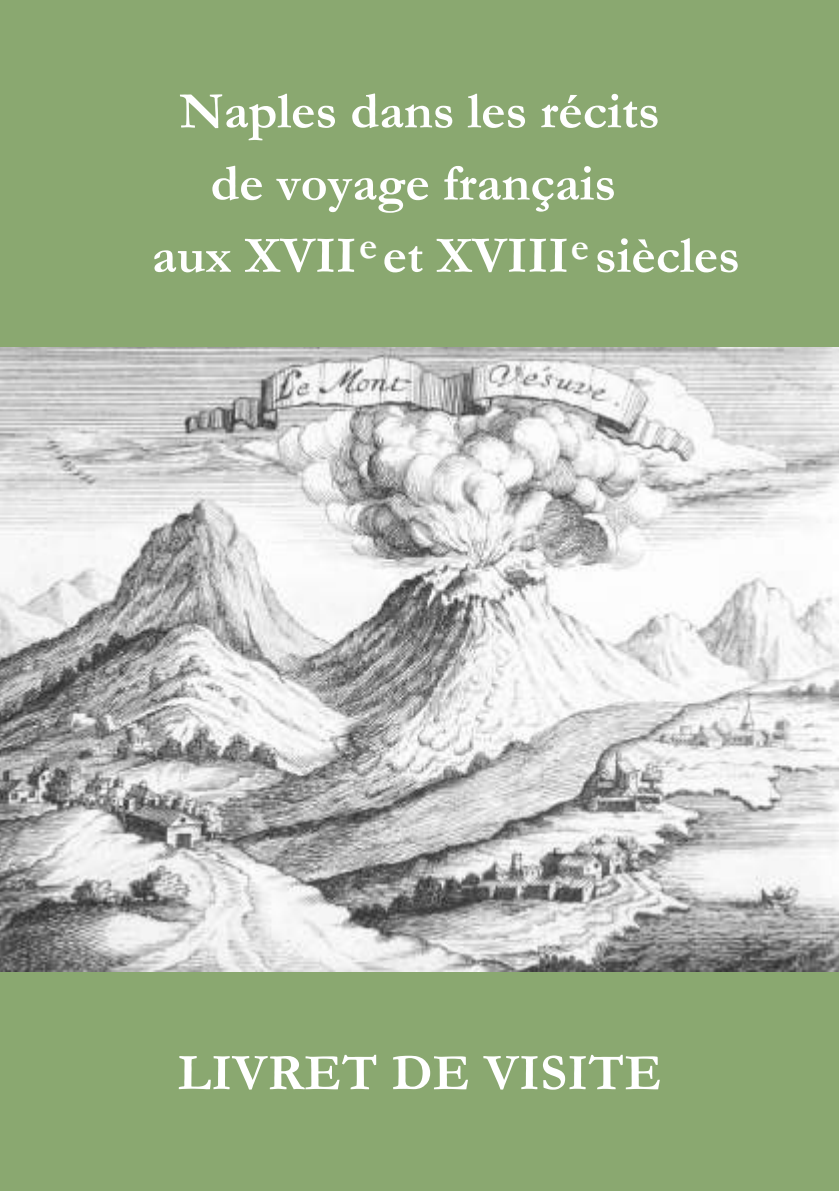
<style>
.page{position:relative;width:839px;height:1191px;background:#fff}
.page>*{position:absolute;margin:0;border:0;box-sizing:border-box;transform-origin:0 0}
.t1{font:700 52.2px "Garamond";color:#fff}
.t2{font:700 52px "Garamond";letter-spacing:.01em;color:#fff}
.t3{font:700 39.2px "Garamond";color:#fff}
</style>
<div class="page">
<div style="left:0;top:0;width:838px;height:1191px;background:#8aa870"></div>
<img style="left:0;top:347px;width:838px;height:624px">
<p class="t1" style="left:180px;top:83px;width:481px">Naples dans les récits</p>
<p class="t1" style="left:210px;top:155px;width:407px">de voyage français</p>
<p class="t1" style="left:152px;top:227px;width:589px">aux XVII et XVIII siècles</p>
<p class="t3" style="left:359px;top:224px;width:20px">e</p>
<p class="t3" style="left:571px;top:225px;width:20px">e</p>
<p class="t2" style="left:178px;top:1045px;width:485px">LIVRET DE VISITE</p>
</div>
